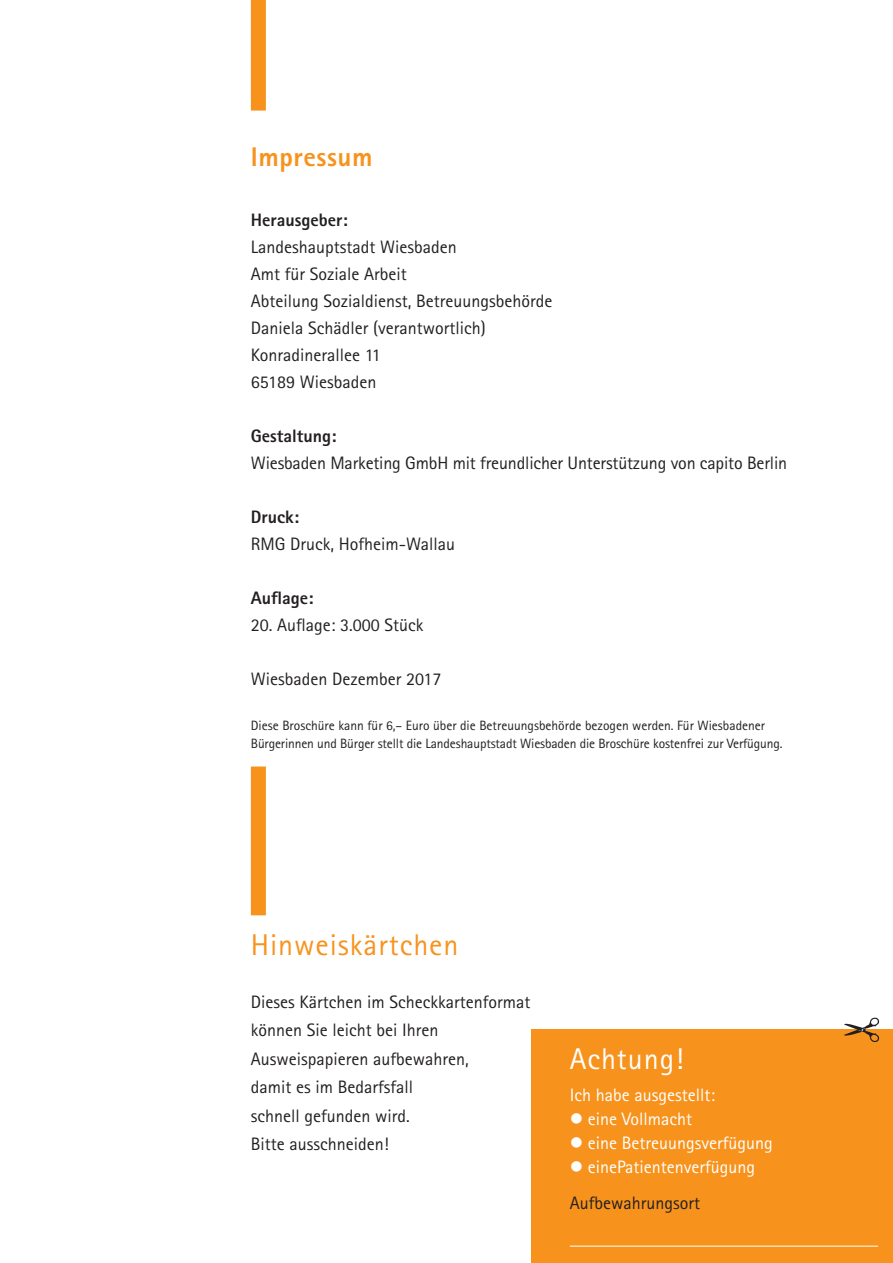
<style>
.page{position:relative;width:893px;height:1263px;background:#fff}
.page>*{position:absolute;margin:0;border:0;box-sizing:border-box;transform-origin:0 0}
.Überschrift_klein{font:30px "Rotis Sans Serif";letter-spacing:.03em;color:#f7931d}
.Überschrift_klein-2{font:30px "Rotis Sans Serif";letter-spacing:.03em;color:#fff}
.t1{font:800 27px "Rotis Sans Serif";letter-spacing:.02em;color:#f7931d}
.Fließtext{font:18px/28.5px "Rotis Sans Serif";color:#231f20}
.Fließtext-2{font:18px "Rotis Sans Serif";color:#fff}
.t2{font:800 18px "Rotis Sans Serif";color:#231f20}
.t3{font:13.5px/18px "Rotis Sans Serif";letter-spacing:-.01em;color:#231f20}
</style>
<div class="page">
<div style="left:531px;top:1029px;width:362px;height:234px;background:#f7931d"></div>
<hr style="left:570px;top:1246px;width:308px;height:1px;background:#fff">
<svg style="left:844px;top:1017px;width:36px;height:25px"></svg>
<div style="left:251px;top:0;width:15px;height:111px;background:#f7931d"></div>
<div style="left:251px;top:766px;width:15px;height:149px;background:#f7931d"></div>
<p class="t1" style="left:251px;top:139px;width:123px">Impressum</p>
<p class="t2" style="left:251px;top:208px;width:99px">Herausgeber:</p>
<p class="Fließtext" style="left:251px;top:232px;width:207px">Landeshauptstadt Wiesbaden</p>
<p class="Fließtext" style="left:251px;top:259px;width:157px">Amt für Soziale Arbeit</p>
<p class="Fließtext" style="left:251px;top:286px;width:303px">Abteilung Sozialdienst, Betreuungsbehörde</p>
<p class="Fließtext" style="left:251px;top:313px;width:236px">Daniela Schädler (verantwortlich)</p>
<p class="Fließtext" style="left:251px;top:340px;width:131px">Konradinerallee 11</p>
<p class="Fließtext" style="left:251px;top:367px;width:127px">65189 Wiesbaden</p>
<p class="t2" style="left:251px;top:424px;width:87px">Gestaltung:</p>
<p class="Fließtext" style="left:251px;top:448px;width:538px">Wiesbaden Marketing GmbH mit freundlicher Unterstützung von capito Berlin</p>
<p class="t2" style="left:251px;top:505px;width:50px">Druck:</p>
<p class="Fließtext" style="left:251px;top:529px;width:206px">RMG Druck, Hofheim-Wallau</p>
<p class="t2" style="left:251px;top:586px;width:64px">Auflage:</p>
<p class="Fließtext" style="left:251px;top:610px;width:174px">20. Auflage: 3.000 Stück</p>
<p class="Fließtext" style="left:251px;top:664px;width:192px">Wiesbaden Dezember 2017</p>
<p class="t3" style="left:251px;top:716px;width:533px">Diese Broschüre kann für 6,– Euro über die Betreuungsbehörde bezogen werden. Für Wiesbadener<br>Bürgerinnen und Bürger stellt die Landeshauptstadt Wiesbaden die Broschüre kostenfrei zur Verfügung.</p>
<p class="Überschrift_klein" style="left:251px;top:927px;width:209px">Hinweiskärtchen</p>
<p class="Fließtext" style="left:251px;top:987px;width:281px">Dieses Kärtchen im Scheckkartenformat</p>
<p class="Fließtext" style="left:251px;top:1016px;width:219px">können Sie leicht bei Ihren<br>Ausweispapieren aufbewahren,</p>
<p class="Fließtext" style="left:251px;top:1073px;width:164px">damit es im Bedarfsfall</p>
<p class="Fließtext" style="left:251px;top:1101px;width:160px">schnell gefunden wird.</p>
<p class="Fließtext" style="left:251px;top:1130px;width:139px">Bitte ausschneiden!</p>
<p class="Überschrift_klein-2" style="left:570px;top:1041px;width:115px">Achtung!</p>
<p class="Fließtext-2" style="left:570px;top:1084px;width:147px">Ich habe ausgestellt:</p>
<p class="Fließtext-2" style="left:570px;top:1108px;width:124px">● eine Vollmacht</p>
<p class="Fließtext-2" style="left:570px;top:1132px;width:205px">● eine Betreuungsverfügung</p>
<p class="Fließtext-2" style="left:570px;top:1156px;width:187px">● einePatientenverfügung</p>
<p class="Fließtext" style="left:570px;top:1189px;width:132px">Aufbewahrungsort</p>
</div>
